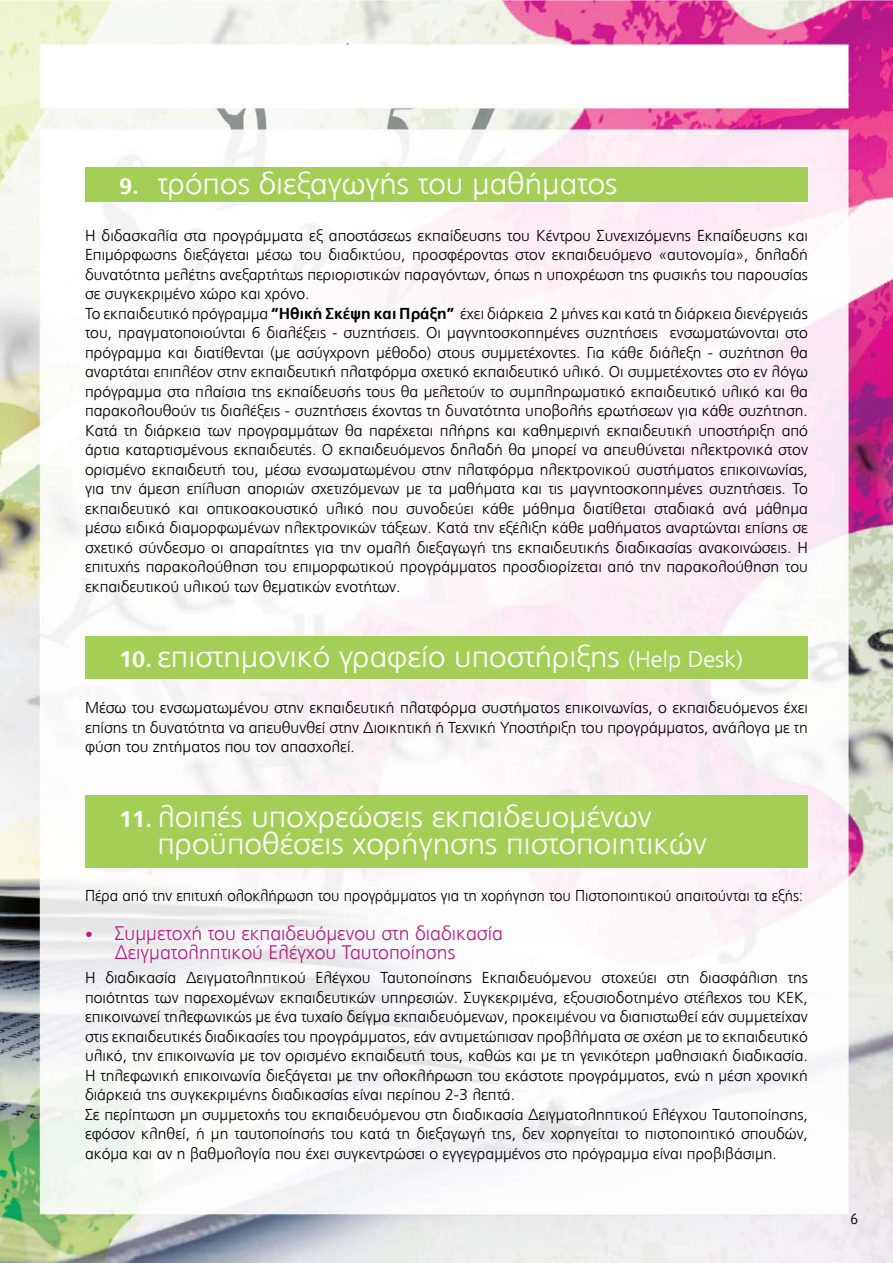
<style>
.page{position:relative;width:893px;height:1263px;background:#fff}
.page>*{position:absolute;margin:0;border:0;box-sizing:border-box;transform-origin:0 0}
.t1{font:300 30px/27px "PF Catalog";color:#fff;scale:1.05 1}
.t2{font:300 19.5px/19.5px "PF Catalog";color:#b51e87}
.t3{font:300 15.75px/19.5px "PF Catalog";color:#000}
.t4{font:300 15.75px "PF Catalog";color:#000;scale:.96 1}
.t5{font:300 15px "PF Transit Condensed";color:#000}
.s1{font-weight:700;font-size:22.5px}
.s2{font-weight:700}
.s3{font-size:22.5px}
.s4{font-size:15.75px}
</style>
<div class="page">
<img style="left:0;top:0;width:893px;height:1263px">
<div style="left:85px;top:168px;width:723px;height:34px;background:#a4cf57"></div>
<div style="left:85px;top:636px;width:723px;height:42px;background:#a4cf57"></div>
<div style="left:85px;top:795px;width:723px;height:72px;background:#a4cf57"></div>
<h1 class="t1" style="left:119px;top:171px;width:476px"><span class="s1">9.</span> τρόπος διεξαγωγής του μαθήματος</h1>
<p class="t3" style="left:85px;top:226px;width:724px">Η διδασκαλία στα προγράμματα εξ αποστάσεως εκπαίδευσης του Κέντρου Συνεχιζόμενης Εκπαίδευσης και Επιμόρφωσης διεξάγεται μέσω του διαδικτύου, προσφέροντας στον εκπαιδευόμενο «αυτονομία», δηλαδή δυνατότητα μελέτης ανεξαρτήτως περιοριστικών παραγόντων, όπως η υποχρέωση της φυσικής του παρουσίας σε συγκεκριμένο χώρο και χρόνο.<br>Το εκπαιδευτικό πρόγραμμα <span class="s2">“Ηθική Σκέψη και Πράξη”</span> έχει διάρκεια 2 μήνες και κατά τη διάρκεια διενέργειάς του, πραγματοποιούνται 6 διαλέξεις - συζητήσεις. Οι μαγνητοσκοπημένες συζητήσεις ενσωματώνονται στο πρόγραμμα και διατίθενται (με ασύγχρονη μέθοδο) στους συμμετέχοντες. Για κάθε διάλεξη - συζήτηση θα αναρτάται επιπλέον στην εκπαιδευτική πλατφόρμα σχετικό εκπαιδευτικό υλικό. Οι συμμετέχοντες στο εν λόγω πρόγραμμα στα πλαίσια της εκπαίδευσής τους θα μελετούν το συμπληρωματικό εκπαιδευτικό υλικό και θα παρακολουθούν τις διαλέξεις - συζητήσεις έχοντας τη δυνατότητα υποβολής ερωτήσεων για κάθε συζήτηση.<br>Κατά τη διάρκεια των προγραμμάτων θα παρέχεται πλήρης και καθημερινή εκπαιδευτική υποστήριξη από άρτια καταρτισμένους εκπαιδευτές. Ο εκπαιδευόμενος δηλαδή θα μπορεί να απευθύνεται ηλεκτρονικά στον ορισμένο εκπαιδευτή του, μέσω ενσωματωμένου στην πλατφόρμα ηλεκτρονικού συστήματος επικοινωνίας, για την άμεση επίλυση αποριών σχετιζόμενων με τα μαθήματα και τις μαγνητοσκοπημένες συζητήσεις. Το εκπαιδευτικό και οπτικοακουστικό υλικό που συνοδεύει κάθε μάθημα διατίθεται σταδιακά ανά μάθημα μέσω ειδικά διαμορφωμένων ηλεκτρονικών τάξεων. Κατά την εξέλιξη κάθε μαθήματος αναρτώνται επίσης σε σχετικό σύνδεσμο οι απαραίτητες για την ομαλή διεξαγωγή της εκπαιδευτικής διαδικασίας ανακοινώσεις. Η επιτυχής παρακολούθηση του επιμορφωτικού προγράμματος προσδιορίζεται από την παρακολούθηση του εκπαιδευτικού υλικού των θεματικών ενοτήτων.</p>
<h1 class="t1" style="left:119px;top:643px;width:596px"><span class="s1">10.</span> επιστημονικό γραφείο υποστήριξης <span class="s3">(Help Desk)</span></h1>
<p class="t3" style="left:85px;top:698px;width:724px;text-align:justify">Μέσω του ενσωματωμένου στην εκπαιδευτική πλατφόρμα συστήματος επικοινωνίας, ο εκπαιδευόμενος έχει επίσης τη δυνατότητα να απευθυνθεί στην Διοικητική ή Τεχνική Υποστήριξη του προγράμματος, ανάλογα με τη φύση του ζητήματος που τον απασχολεί.</p>
<h1 class="t1" style="left:157px;top:804px;width:525px;text-indent:-38px"><span class="s1">11.</span> λοιπές υποχρεώσεις εκπαιδευομένων προϋποθέσεις χορήγησης πιστοποιητικών</h1>
<p class="t4" style="left:85px;top:886px;width:749px">Πέρα από την επιτυχή ολοκλήρωση του προγράμματος για τη χορήγηση του Πιστοποιητικού απαιτούνται τα εξής:</p>
<p class="t2" style="left:115px;top:923px;width:390px;text-indent:-30px"><span class="s4">•</span> Συμμετοχή του εκπαιδευόμενου στη διαδικασία<br>Δειγματοληπτικού Ελέγχου Ταυτοποίησης</p>
<p class="t3" style="left:85px;top:968px;width:724px">Η διαδικασία Δειγματοληπτικού Ελέγχου Ταυτοποίησης Εκπαιδευόμενου στοχεύει στη διασφάλιση της ποιότητας των παρεχομένων εκπαιδευτικών υπηρεσιών. Συγκεκριμένα, εξουσιοδοτημένο στέλεχος του ΚΕΚ, επικοινωνεί τηλεφωνικώς με ένα τυχαίο δείγμα εκπαιδευόμενων, προκειμένου να διαπιστωθεί εάν συμμετείχαν στις εκπαιδευτικές διαδικασίες του προγράμματος, εάν αντιμετώπισαν προβλήματα σε σχέση με το εκπαιδευτικό υλικό, την επικοινωνία με τον ορισμένο εκπαιδευτή τους, καθώς και με τη γενικότερη μαθησιακή διαδικασία.<br>Η τηλεφωνική επικοινωνία διεξάγεται με την ολοκλήρωση του εκάστοτε προγράμματος, ενώ η μέση χρονική διάρκειά της συγκεκριμένης διαδικασίας είναι περίπου 2-3 λεπτά.<br>Σε περίπτωση μη συμμετοχής του εκπαιδευόμενου στη διαδικασία Δειγματοληπτικού Ελέγχου Ταυτοποίησης, εφόσον κληθεί, ή μη ταυτοποίησής του κατά τη διεξαγωγή της, δεν χορηγείται το πιστοποιητικό σπουδών, ακόμα και αν η βαθμολογία που έχει συγκεντρώσει ο εγγεγραμμένος στο πρόγραμμα είναι προβιβάσιμη.</p>
<p class="t5" style="left:850px;top:1210px;width:9px">6</p>
</div>
